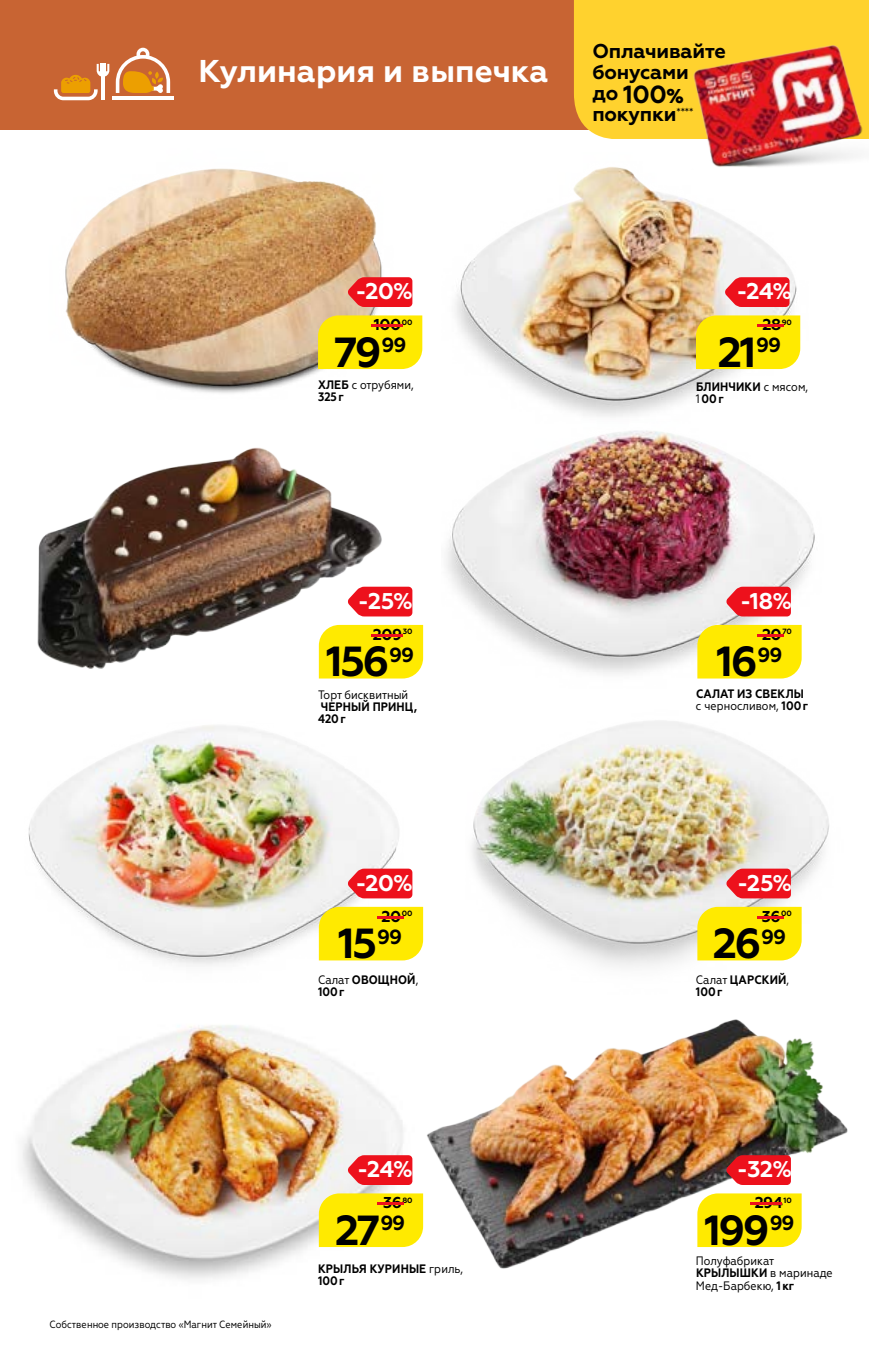
<style>
.page{position:relative;width:869px;height:1365px;background:#fff}
.page>*{position:absolute;margin:0;border:0;box-sizing:border-box;transform-origin:0 0}
.t1{font:700 42px "Geometria";letter-spacing:-.06em;color:#000}
.t2{font:700 31.5px "Geometria";color:#fff}
.t3{font:700 24.68px "Geometria";color:#000}
.t4{font:700 22.75px "Geometria";color:#fff}
.t5{font:700 19.95px/21px "Geometria";letter-spacing:-.01em;color:#000}
.t6{font:700 15.75px "Geometria";letter-spacing:-.03em;color:#000}
.t7{font:700 15.75px "Geometria";color:#ed111c;scale:5.5 1}
.t8{font:700 12.25px/12.2px "Geometria Narrow";letter-spacing:.01em;color:#000}
.t9{font:12.25px/12.2px "Geometria Narrow";color:#000}
.t10{font:10.5px "Geometria Narrow";color:#000}
.t11{font:700 7.7px "Geometria";letter-spacing:-.03em;color:#000}
.s1{font-size:19.95px}
.s2{font-weight:800;font-size:19.95px}
.s3{color:#ed111c}
.s4{font-weight:700}
.s5{font-weight:400}
.s6{font-size:15.75px;color:#ed111c}
</style>
<div class="page">
<img style="left:22px;top:960px;width:391px;height:319px">
<div style="left:0;top:0;width:868px;height:129px;background:#c86433"></div>
<hr style="left:112px;top:97px;width:62px;height:3px;background:#fff">
<svg style="left:116px;top:48px;width:54px;height:45px"></svg>
<svg style="left:54px;top:64px;width:55px;height:36px"></svg>
<div style="left:573px;top:0;width:295px;height:139px;background:#ffd22e"></div>
<img style="left:651px;top:34px;width:217px;height:129px">
<img style="left:26px;top:129px;width:389px;height:241px">
<img style="left:423px;top:910px;width:425px;height:359px">
<img style="left:446px;top:431px;width:369px;height:219px">
<img style="left:455px;top:152px;width:360px;height:265px">
<img style="left:465px;top:650px;width:378px;height:379px">
<img style="left:24px;top:678px;width:379px;height:351px">
<img style="left:24px;top:367px;width:363px;height:363px">
<div style="left:318px;top:315px;width:104px;height:54px;background:#ffea00"></div>
<div style="left:695px;top:315px;width:104px;height:54px;background:#ffea00"></div>
<svg style="left:347px;top:277px;width:65px;height:30px;background:#eb242a"></svg>
<svg style="left:724px;top:277px;width:65px;height:30px;background:#ed2933"></svg>
<div style="left:697px;top:625px;width:104px;height:53px;background:#ffea00"></div>
<svg style="left:725px;top:586px;width:65px;height:30px;background:#ec2c36"></svg>
<div style="left:319px;top:625px;width:104px;height:53px;background:#ffea00"></div>
<svg style="left:347px;top:586px;width:65px;height:30px;background:#ef2d37"></svg>
<div style="left:697px;top:906px;width:104px;height:54px;background:#ffea00"></div>
<div style="left:697px;top:1193px;width:104px;height:53px;background:#ffea00"></div>
<svg style="left:725px;top:868px;width:65px;height:30px;background:#ec2b34"></svg>
<svg style="left:725px;top:1155px;width:65px;height:29px;background:#df1a24"></svg>
<div style="left:319px;top:906px;width:104px;height:54px;background:#ffea00"></div>
<div style="left:319px;top:1193px;width:104px;height:53px;background:#ffea00"></div>
<svg style="left:347px;top:868px;width:65px;height:30px;background:#ec2a34"></svg>
<svg style="left:347px;top:1155px;width:65px;height:29px;background:#ed2832"></svg>
<p class="t2" style="left:198px;top:52px;width:351px">Кулинария и выпечка</p>
<p class="t5" style="left:592px;top:41px;width:135px">Оплачивайте бонусами</p>
<p class="t3" style="left:592px;top:79px;width:92px"><span class="s1">до</span> 100<span class="s2">%</span></p>
<p class="t5" style="left:592px;top:103px;width:102px">покупки<sup>****</sup></p>
<p class="t4" style="left:355px;top:278px;width:59px">-20%</p>
<p class="t4" style="left:736px;top:278px;width:57px">-24%</p>
<p class="t6" style="left:361px;top:315px;width:53px"><span class="s3">-</span>100<sup>00</sup></p>
<p class="t6" style="left:762px;top:315px;width:20px">28</p>
<p class="t11" style="left:781px;top:318px;width:12px">90</p>
<p class="t7" style="left:748px;top:315px;width:9px">-</p>
<p class="t1" style="left:333px;top:327px;width:74px">79<sup>99</sup></p>
<p class="t1" style="left:717px;top:327px;width:65px">21<sup>99</sup></p>
<p class="t9" style="left:318px;top:378px;width:97px"><span class="s4">ХЛЕБ</span> с отрубями,<br><span class="s4">325 г</span></p>
<p class="t8" style="left:695px;top:380px;width:114px">БЛИНЧИКИ <span class="s5">с мясом,<br>1</span> 00 г</p>
<p class="t4" style="left:358px;top:587px;width:56px">-25%</p>
<p class="t6" style="left:373px;top:625px;width:31px">209</p>
<p class="t11" style="left:361px;top:627px;width:53px"><span class="s6">-</span>30</p>
<p class="t1" style="left:326px;top:636px;width:90px">156<sup>99</sup></p>
<p class="t8" style="left:318px;top:688px;width:101px"><span class="s5">Торт бисквитный<br></span>ЧЕРНЫЙ ПРИНЦ,<br>420 г</p>
<p class="t4" style="left:355px;top:869px;width:59px">-20%</p>
<p class="t6" style="left:381px;top:906px;width:32px">20<sup>00</sup></p>
<p class="t7" style="left:369px;top:906px;width:9px">-</p>
<p class="t1" style="left:338px;top:918px;width:65px">15<sup>99</sup></p>
<p class="t8" style="left:318px;top:973px;width:102px"><span class="s5">Салат</span> ОВОЩНОЙ<span class="s5">,<br></span>100 г</p>
<p class="t10" style="left:50px;top:1317px;width:223px">Собственное производство «Магнит Семейный»</p>
<p class="t4" style="left:357px;top:1155px;width:57px">-24%</p>
<p class="t6" style="left:383px;top:1193px;width:20px">36</p>
<p class="t11" style="left:402px;top:1195px;width:12px">80</p>
<p class="t7" style="left:369px;top:1193px;width:9px">-</p>
<p class="t1" style="left:335px;top:1204px;width:72px">27<sup>99</sup></p>
<p class="t8" style="left:318px;top:1262px;width:146px">КРЫЛЬЯ КУРИНЫЕ <span class="s5">гриль,<br></span>100 г</p>
<p class="t4" style="left:739px;top:587px;width:54px">-18%</p>
<p class="t6" style="left:761px;top:625px;width:31px">20<sup>70</sup></p>
<p class="t7" style="left:748px;top:625px;width:9px">-</p>
<p class="t1" style="left:716px;top:636px;width:67px">16<sup>99</sup></p>
<p class="t8" style="left:695px;top:687px;width:114px">САЛАТ ИЗ СВЕКЛЫ <span class="s5">с черносливом,</span> 100 г</p>
<p class="t4" style="left:737px;top:869px;width:56px">-25%</p>
<p class="t6" style="left:761px;top:906px;width:20px">36</p>
<p class="t11" style="left:780px;top:909px;width:12px">00</p>
<p class="t7" style="left:748px;top:906px;width:9px">-</p>
<p class="t1" style="left:712px;top:918px;width:75px">26<sup>99</sup></p>
<p class="t8" style="left:695px;top:973px;width:94px"><span class="s5">Салат</span> ЦАРСКИЙ<span class="s5">,<br></span>100 г</p>
<p class="t4" style="left:736px;top:1155px;width:57px">-32%</p>
<p class="t6" style="left:754px;top:1193px;width:30px">294</p>
<p class="t11" style="left:740px;top:1195px;width:53px"><span class="s6">-</span>10</p>
<p class="t1" style="left:704px;top:1204px;width:92px">199<sup>99</sup></p>
<p class="t9" style="left:695px;top:1254px;width:138px">Полуфабрикат<br><span class="s4">КРЫЛЫШКИ</span> в маринаде<br>Мед-Барбекю, <span class="s4">1 кг</span></p>
</div>
